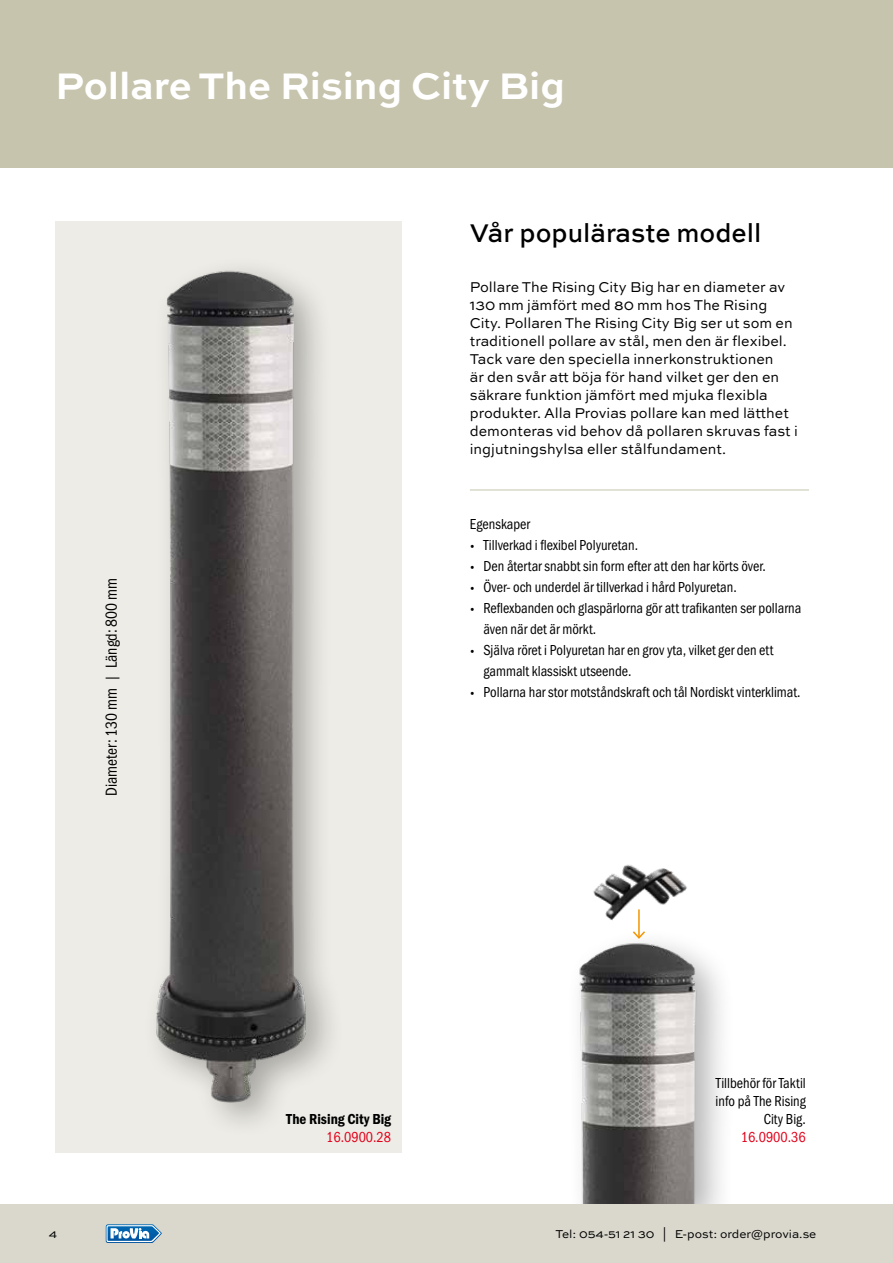
<style>
.page{position:relative;width:893px;height:1263px;background:#fff}
.page>*{position:absolute;margin:0;border:0;box-sizing:border-box;transform-origin:0 0}
.t1{font:700 39px "Sweet Sans Pro";color:#fff}
.t2{font:500 27px "Sweet Sans Pro";color:#000;scale:.95 1}
.t3{font:16.5px "Franklin Gothic URW Cond";color:#000;scale:.95 1}
.t4{font:15px/21px "Franklin Gothic URW Cond";color:#000;scale:.95 1}
.t5{font:15px/18px "Sweet Sans Pro";color:#000;scale:.95 1}
.t6{font:15px "Franklin Gothic URW Cond";color:#e2001a;scale:.95 1}
.t7{font:15px "Franklin Gothic URW Con Dem";color:#000}
.t8{font:12px "Sweet Sans Pro";color:#000}
.s1{font-family:"Proxima Nova Cond";font-weight:300}
</style>
<div class="page">
<hr style="left:892px;top:168px;width:1px;height:1036px;background:#edece6">
<div style="left:0;top:0;width:893px;height:168px;background:#c6c4ad"></div>
<img style="left:579px;top:993px;width:142px;height:211px">
<div style="left:55px;top:221px;width:347px;height:931px;background:#edece6"></div>
<hr style="left:470px;top:490px;width:339px;height:1px;background:#c6c4ad">
<img style="left:579px;top:864px;width:141px;height:130px">
<hr style="left:638px;top:909px;width:2px;height:29px;background:#f39400">
<svg style="left:631px;top:930px;width:16px;height:10px"></svg>
<img style="left:156px;top:269px;width:166px;height:848px">
<div style="left:0;top:1204px;width:893px;height:59px;background:#dad8cd"></div>
<svg style="left:106px;top:1224px;width:56px;height:19px"></svg>
<h1 class="t1" style="left:55px;top:56px;width:511px">Pollare The Rising City Big</h1>
<p class="t3" style="left:99px;top:796px;width:231px;rotate:-90deg">Diameter: 130 mm | Längd: 800 mm</p>
<h2 class="t2" style="left:470px;top:213px;width:309px">Vår populäraste modell</h2>
<p class="t5" style="left:470px;top:278px;width:347px">Pollare The Rising City Big har en diameter av 130 mm jämfört med 80 mm hos The Rising City. Pollaren The Rising City Big ser ut som en traditionell pollare av stål, men den är flexibel.<br>Tack vare den speciella innerkonstruktionen<br>är den svår att böja för hand vilket ger den en säkrare funktion jämfört med mjuka flexibla produkter. Alla Provias pollare kan med lätthet demonteras vid behov då pollaren skruvas fast i ingjutningshylsa eller stålfundament.</p>
<p class="t4" style="left:470px;top:513px;width:65px">Egenskaper</p>
<p class="t4" style="left:470px;top:534px;width:179px"><span class="s1">•</span> Tillverkad i flexibel Polyuretan.</p>
<p class="t4" style="left:470px;top:555px;width:313px"><span class="s1">•</span> Den återtar snabbt sin form efter att den har körts över.</p>
<p class="t4" style="left:470px;top:576px;width:282px"><span class="s1">•</span> Över- och underdel är tillverkad i hård Polyuretan.</p>
<p class="t4" style="left:483px;top:597px;width:336px;text-indent:-14px"><span class="s1">•</span> Reflexbanden och glaspärlorna gör att trafikanten ser pollarna även när det är mörkt.</p>
<p class="t4" style="left:483px;top:639px;width:307px;text-indent:-14px"><span class="s1">•</span> Själva röret i Polyuretan har en grov yta, vilket ger den ett gammalt klassiskt utseende.</p>
<p class="t4" style="left:470px;top:681px;width:350px"><span class="s1">•</span> Pollarna har stor motståndskraft och tål Nordiskt vinterklimat.</p>
<p class="t7" style="left:286px;top:1109px;width:106px">The Rising City Big</p>
<p class="t6" style="left:326px;top:1126px;width:70px">16.0900.28</p>
<p class="t4" style="left:716px;top:1073px;width:96px;line-height:18px;text-align:right">Tillbehör för Taktil info på The Rising<br>City Big.</p>
<p class="t6" style="left:741px;top:1126px;width:70px">16.0900.36</p>
<p class="t8" style="left:49px;top:1225px;width:10px">4</p>
<p class="t8" style="left:555px;top:1225px;width:262px">Tel: 054-51 21 30 | E-post: order@provia.se</p>
</div>
